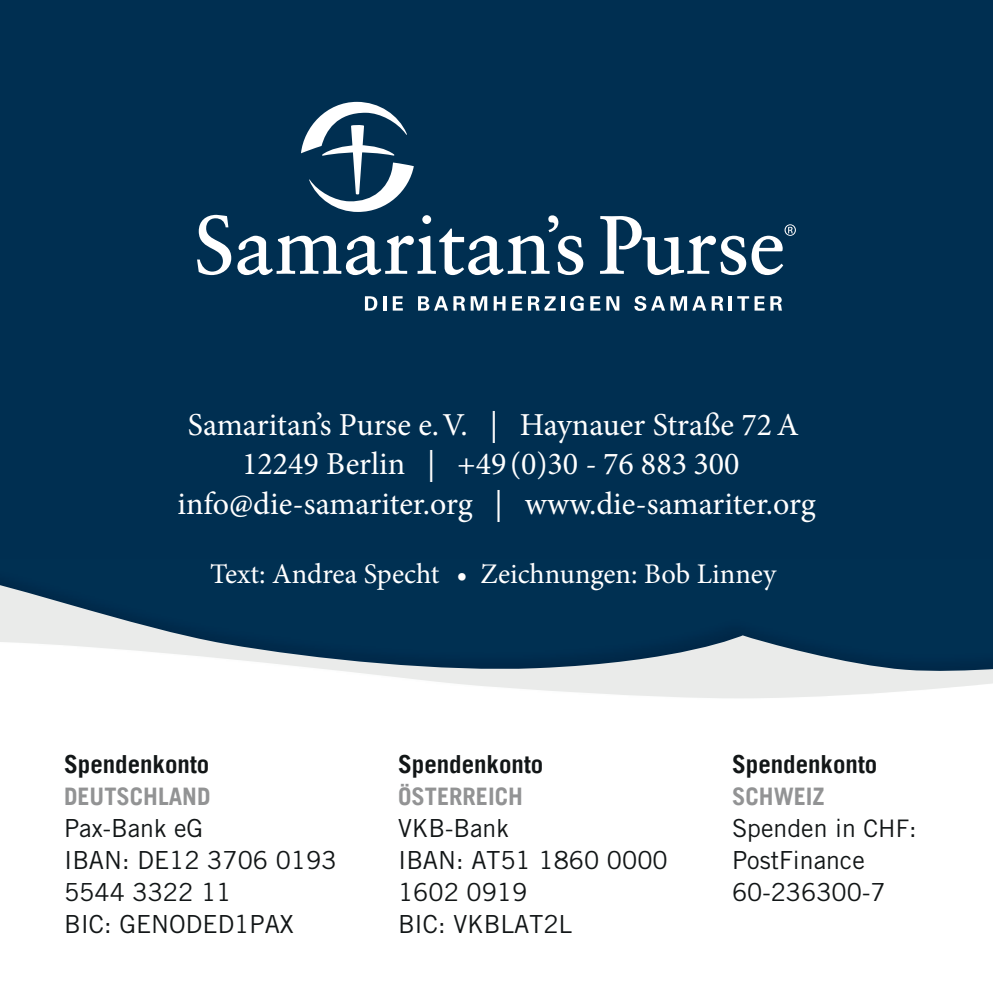
<style>
.page{position:relative;width:993px;height:993px;background:#fff}
.page>*{position:absolute;margin:0;border:0;box-sizing:border-box;transform-origin:0 0}
.t1{font:31.85px/39.2px "Minion Pro";color:#fff;text-align:center}
.t2{font:28.35px "Minion Pro";color:#fff}
.t3{font:24.85px/31.8px "Trade Gothic LT Std";color:#121617}
.t4{font:700 24.85px "Trade Gothic LT";color:#121617}
.t5{font:700 24.15px "Trade Gothic LT";color:#929394}
.s1{font-size:24.15px}
</style>
<div class="page">
<div style="left:0;top:0;width:992px;height:558px;background:#002f51"></div>
<svg style="left:365px;top:296px;width:12px;height:14px"></svg>
<hr style="left:383px;top:296px;width:3px;height:14px;background:#fff">
<svg style="left:392px;top:296px;width:10px;height:14px"></svg>
<svg style="left:418px;top:296px;width:69px;height:14px"></svg>
<svg style="left:493px;top:296px;width:12px;height:14px"></svg>
<svg style="left:512px;top:296px;width:43px;height:14px"></svg>
<hr style="left:561px;top:296px;width:3px;height:14px;background:#fff">
<svg style="left:570px;top:296px;width:13px;height:15px"></svg>
<svg style="left:590px;top:296px;width:10px;height:14px"></svg>
<svg style="left:606px;top:296px;width:13px;height:14px"></svg>
<svg style="left:634px;top:296px;width:52px;height:15px"></svg>
<svg style="left:692px;top:296px;width:31px;height:14px"></svg>
<hr style="left:728px;top:296px;width:3px;height:14px;background:#fff">
<svg style="left:737px;top:296px;width:27px;height:14px"></svg>
<svg style="left:770px;top:296px;width:11px;height:14px"></svg>
<svg style="left:197px;top:102px;width:598px;height:173px;background:#1f4866"></svg>
<div style="left:0;top:558px;width:992px;height:8px;background:#003052"></div>
<svg style="left:0;top:566px;width:992px;height:132px;fill:#003052"></svg>
<p class="t1" style="left:177px;top:405px;width:639px">Samaritan’s Purse e. V. | Haynauer Straße 72 A<br>12249 Berlin | +49 (0)30 - 76 883 300 info@die-samariter.org | www.die-samariter.org</p>
<p class="t2" style="left:210px;top:555px;width:567px">Text: Andrea Specht • Zeichnungen: Bob Linney</p>
<p class="t4" style="left:64px;top:748px;width:147px">Spendenkonto</p>
<p class="t5" style="left:64px;top:781px;width:148px">DEUTSCHLAND</p>
<p class="t3" style="left:64px;top:812px;width:274px">Pax-Bank eG<br>IBAN: DE12 3706 0193<br>5544 3322 11<br>BIC: GENODED1PAX</p>
<p class="t4" style="left:398px;top:749px;width:147px">Spendenkonto</p>
<p class="t5" style="left:398px;top:781px;width:126px">ÖSTERREICH</p>
<p class="t3" style="left:398px;top:812px;width:271px">VKB-Bank<br>IBAN: AT51 1860 0000<br>1602 0919<br>BIC: VKBLAT2L</p>
<p class="t4" style="left:731px;top:749px;width:147px">Spendenkonto</p>
<p class="t5" style="left:731px;top:781px;width:94px">SCHWEIZ</p>
<p class="t3" style="left:731px;top:812px;width:186px">Spenden in <span class="s1">CHF</span>:<br>PostFinance<br>60-236300-7</p>
</div>
